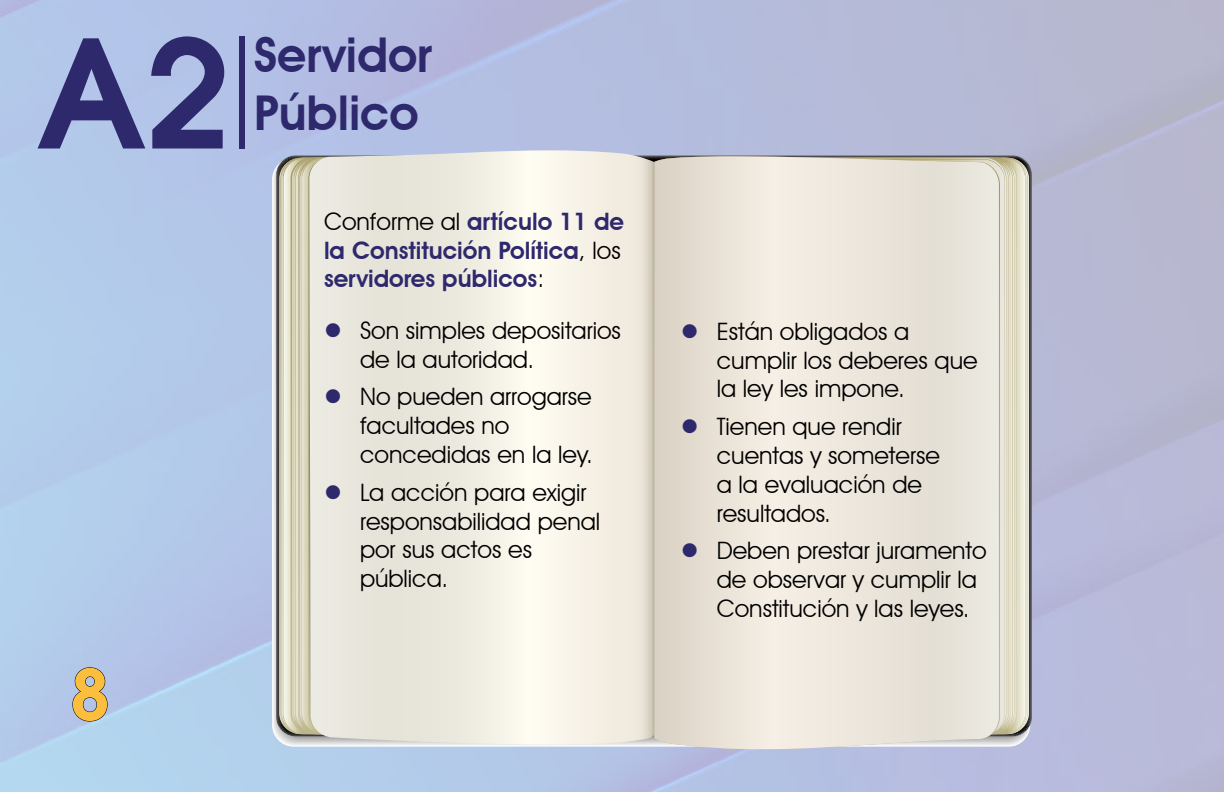
<style>
.page{position:relative;width:1224px;height:792px;background:#fff}
.page>*{position:absolute;margin:0;border:0;box-sizing:border-box;transform-origin:0 0}
.t1{font:700 150px "Avant Garde";color:#2e286d}
.t2{font:600 72px "Avant Garde IT Cby BT";color:#fbbe3d}
.t3{font:600 48px/57.6px "Avant Garde IT Cby BT";color:#2e286d}
.t4{font:24px/28.8px "Avant Garde IT Cby BT";color:#000}
.t5{font:600 24px/28.8px "Avant Garde IT Cby BT";color:#2e286d}
.s1{font-weight:400;color:#000}
.s2{color:#2e286d}
</style>
<div class="page">
<img style="left:0;top:0;width:1224px;height:792px">
<svg style="left:72px;top:667px;width:36px;height:55px;background:#9dadcd"></svg>
<div style="left:239px;top:36px;width:5px;height:112px;background:#2e286d"></div>
<svg style="left:283px;top:158px;width:8px;height:576px;background:#e3e1cf"></svg>
<svg style="left:1017px;top:158px;width:8px;height:576px;background:#e6e4d1"></svg>
<svg style="left:654px;top:156px;width:345px;height:598px;background:#e8e2d8"></svg>
<svg style="left:309px;top:150px;width:345px;height:595px;background:#eeeae0"></svg>
<h1 class="t1" style="left:36px;top:-14px;width:195px">A2</h1>
<h3 class="t3" style="left:254px;top:26px;width:179px">Servidor<br>Público</h3>
<h2 class="t2" style="left:69px;top:651px;width:43px">8</h2>
<p class="t5" style="left:324px;top:207px;width:302px"><span class="s1">Conforme al</span> artículo 11 de la Constitución Política<span class="s1">, los </span>servidores públicos<span class="s1">:</span></p>
<p class="t4" style="left:360px;top:316px;width:262px;text-indent:-36px"><span class="s2">●</span> Son simples depositarios de la autoridad.</p>
<p class="t4" style="left:360px;top:382px;width:234px;text-indent:-36px"><span class="s2">●</span> No pueden arrogarse facultades no concedidas en la ley.</p>
<p class="t4" style="left:360px;top:478px;width:242px;text-indent:-36px"><span class="s2">●</span> La acción para exigir responsabilidad penal por sus actos es pública.</p>
<p class="t4" style="left:717px;top:317px;width:262px;text-indent:-36px"><span class="s2">●</span> Están obligados a cumplir los deberes que la ley les impone.</p>
<p class="t4" style="left:717px;top:412px;width:225px;text-indent:-36px"><span class="s2">●</span> Tienen que rendir cuentas y someterse a la evaluación de resultados.</p>
<p class="t4" style="left:717px;top:536px;width:271px;text-indent:-36px"><span class="s2">●</span> Deben prestar juramento de observar y cumplir la<br>Constitución y las leyes.</p>
</div>
